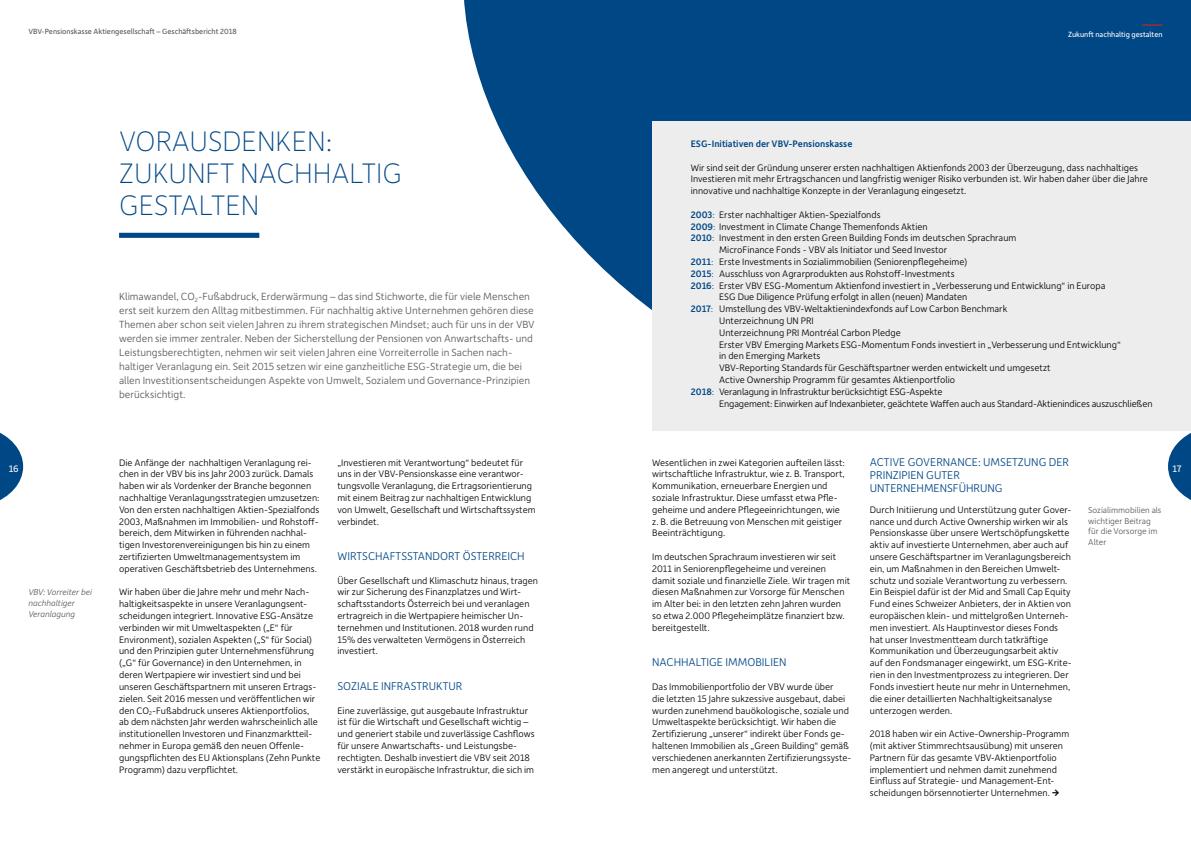
<style>
.page{position:relative;width:1191px;height:842px;background:#fff}
.page>*{position:absolute;margin:0;border:0;box-sizing:border-box;transform-origin:0 0}
.t1{font:100 30px/32px "Depot New";color:#004786}
.t2{font:300 12px/13px "Depot New";color:#004786;text-align:center}
.t3{font:300 11px/14px "Depot New";color:#575756}
.t4{font:300 10px/11.8px "Depot New";color:#000}
.t5{font:500 10px "Depot New";color:#004786}
.t6{font:10px "Depot New";color:#fff}
.t7{font:300 9px/10.8px "Depot New";color:#575756}
.t8{font:italic 300 9px/10.8px "Depot New";color:#575756}
.t9{font:8px "Depot New";color:#575756}
.t10{font:8px "Depot New";color:#fff}
.s1{font-weight:500;color:#004786}
.s2{color:#004786}
.s3{font-weight:700}
</style>
<div class="page">
<svg style="left:464px;top:0;width:727px;height:431px;fill:#004786"></svg>
<div style="left:119px;top:233px;width:140px;height:5px;background:#004786"></div>
<div style="left:652px;top:121px;width:539px;height:309px;background:#ededed"></div>
<svg style="left:1142px;top:25px;width:20px;height:1px"></svg>
<svg style="left:0;top:432px;width:23px;height:68px"></svg>
<svg style="left:1168px;top:430px;width:23px;height:70px"></svg>
<p class="t9" style="left:28px;top:26px;width:210px">VBV-Pensionskasse Aktiengesellschaft – Geschäftsbericht 2018</p>
<h1 class="t1" style="left:119px;top:124px;width:285px">VORAUSDENKEN:<br>ZUKUNFT NACHHALTIG<br>GESTALTEN</h1>
<p class="t6" style="left:9px;top:462px;width:11px">16</p>
<p class="t8" style="left:28px;top:587px;width:65px">VBV: Vorreiter bei nachhaltiger<br>Veranlagung</p>
<p class="t3" style="left:119px;top:289px;width:417px">Klimawandel, CO<sub>2</sub>-Fußabdruck, Erderwärmung – das sind Stichworte, die für viele Menschen erst seit kurzem den Alltag mitbestimmen. Für nachhaltig aktive Unternehmen gehören diese Themen aber schon seit vielen Jahren zu ihrem strategischen Mindset; auch für uns in der VBV werden sie immer zentraler. Neben der Sicherstellung der Pensionen von Anwartschafts- und Leistungsberechtigten, nehmen wir seit vielen Jahren eine Vorreiterrolle in Sachen nach&shy;haltiger Veranlagung ein. Seit 2015 setzen wir eine ganzheitliche ESG-Strategie um, die bei allen Investitionsentscheidungen Aspekte von Umwelt, Sozialem und Governance-Prinzipien berücksichtigt.</p>
<p class="t4" style="left:119px;top:456px;width:202px">Die Anfänge der nachhaltigen Veranlagung rei&shy;chen in der VBV bis ins Jahr 2003 zurück. Damals haben wir als Vordenker der Branche begonnen nachhaltige Veranlagungsstrategien umzusetzen:<br>Von den ersten nachhaltigen Aktien-Spezialfonds 2003, Maßnahmen im Immobilien- und Rohstoff&shy;bereich, dem Mitwirken in führenden nachhal&shy;tigen Investorenvereinigungen bis hin zu einem zertifizierten Umweltmanagementsystem im operativen Geschäftsbetrieb des Unternehmens.</p>
<p class="t4" style="left:119px;top:586px;width:203px">Wir haben über die Jahre mehr und mehr Nach&shy;haltigkeitsaspekte in unsere Veranlagungsent&shy;scheidungen integriert. Innovative ESG-Ansätze verbinden wir mit Umweltaspekten („E“ für Environment), sozialen Aspekten („S“ für Social) und den Prinzipien guter Unternehmensführung („G“ für Governance) in den Unternehmen, in deren Wertpapiere wir investiert sind und bei unseren Geschäftspartnern mit unseren Ertrags&shy;zielen. Seit 2016 messen und veröffentlichen wir den CO<sub>2</sub>-Fußabdruck unseres Aktienportfolios, ab dem nächsten Jahr werden wahrscheinlich alle institutionellen Investoren und Finanzmarktteil&shy;nehmer in Europa gemäß den neuen Offenle&shy;gungspflichten des EU Aktionsplans (Zehn Punkte Programm) dazu verpflichtet.</p>
<p class="t4" style="left:337px;top:456px;width:200px">„Investieren mit Verantwortung“ bedeutet für uns in der VBV-Pensionskasse eine verantwor&shy;tungsvolle Veranlagung, die Ertragsorientierung mit einem Beitrag zur nachhaltigen Entwicklung von Umwelt, Gesellschaft und Wirtschaftssystem verbindet.</p>
<p class="t2" style="left:337px;top:549px;width:103px">Wirtsc haftsstandor</p>
<p class="t2" style="left:454px;top:549px;width:35px">t Österreic</p>
<p class="t2" style="left:517px;top:549px;width:9px">h</p>
<p class="t4" style="left:337px;top:574px;width:202px">Über Gesellschaft und Klimaschutz hinaus, tragen wir zur Sicherung des Finanzplatzes und Wirt&shy;schaftsstandorts Österreich bei und veranlagen ertragreich in die Wertpapiere heimischer Un&shy;ternehmen und Institutionen. 2018 wurden rund 15% des verwalteten Vermögens in Österreich investiert.</p>
<p class="t2" style="left:337px;top:679px;width:13px">Soziale</p>
<p class="t2" style="left:381px;top:679px;width:18px">Infras</p>
<p class="t2" style="left:416px;top:679px;width:40px">truktur</p>
<p class="t4" style="left:337px;top:704px;width:199px">Eine zuverlässige, gut ausgebaute Infrastruktur ist für die Wirtschaft und Gesellschaft wichtig – und generiert stabile und zuverlässige Cashflows für unsere Anwartschafts- und Leistungsbe&shy;rechtigten. Deshalb investiert die VBV seit 2018 verstärkt in europäische Infrastruktur, die sich im</p>
<p class="t10" style="left:1068px;top:29px;width:96px">Zukunft nachhaltig gestalten</p>
<p class="t5" style="left:691px;top:137px;width:163px">ESG-Initiativen der VBV-Pensionskasse</p>
<p class="t4" style="left:691px;top:161px;width:459px">Wir sind seit der Gründung unserer ersten nachhaltigen Aktienfonds 2003 der Überzeugung, dass nachhaltiges<br>Investieren mit mehr Ertragschancen und langfristig weniger Risiko verbunden ist. Wir haben daher über die Jahre innovative und nachhaltige Konzepte in der Veranlagung eingesetzt.</p>
<p class="t4" style="left:691px;top:208px;width:191px"><span class="s1">2003</span><span class="s2">:</span> Erster nachhaltiger Aktien-Spezialfonds</p>
<p class="t4" style="left:691px;top:220px;width:238px"><span class="s1">2009</span><span class="s2">:</span> Investment in Climate Change Themenfonds Aktien</p>
<p class="t4" style="left:691px;top:232px;width:327px"><span class="s1">2010</span><span class="s2">:</span> Investment in den ersten Green Building Fonds im deutschen Sprachraum</p>
<p class="t4" style="left:719px;top:244px;width:230px">MicroFinance Fonds - VBV als Initiator und Seed Investor</p>
<p class="t4" style="left:691px;top:255px;width:278px"><span class="s1">2011</span><span class="s2">:</span> Erste Investments in Sozialimmobilien (Seniorenpflegeheime)</p>
<p class="t4" style="left:691px;top:267px;width:265px"><span class="s1">2015</span><span class="s2">:</span> Ausschluss von Agrarprodukten aus Rohstoff-Investments</p>
<p class="t4" style="left:691px;top:279px;width:416px"><span class="s1">2016</span><span class="s2">:</span> Erster VBV ESG-Momentum Aktienfond investiert in „Verbesserung und Entwicklung“ in Europa</p>
<p class="t4" style="left:719px;top:291px;width:250px">ESG Due Diligence Prüfung erfolgt in allen (neuen) Mandaten</p>
<p class="t4" style="left:691px;top:303px;width:318px"><span class="s1">2017</span><span class="s2">:</span> Umstellung des VBV-Weltaktienindexfonds auf Low Carbon Benchmark</p>
<p class="t4" style="left:719px;top:314px;width:96px">Unterzeichnung UN PRI</p>
<p class="t4" style="left:719px;top:326px;width:183px">Unterzeichnung PRI Montréal Carbon Pledge</p>
<p class="t4" style="left:719px;top:338px;width:403px">Erster VBV Emerging Markets ESG-Momentum Fonds investiert in „Verbesserung und Entwicklung“</p>
<p class="t4" style="left:719px;top:350px;width:103px">in den Emerging Markets</p>
<p class="t4" style="left:719px;top:362px;width:333px">VBV-Reporting Standards für Geschäftspartner werden entwickelt und umgesetzt</p>
<p class="t4" style="left:719px;top:373px;width:237px">Active Ownership Programm für gesamtes Aktienportfolio</p>
<p class="t4" style="left:691px;top:385px;width:253px"><span class="s1">2018</span><span class="s2">:</span> Veranlagung in Infrastruktur berücksichtigt ESG-Aspekte</p>
<p class="t4" style="left:719px;top:397px;width:435px">Engagement: Einwirken auf Indexanbieter, geächtete Waffen auch aus Standard-Aktienindices auszuschließen</p>
<p class="t4" style="left:652px;top:456px;width:194px">Wesentlichen in zwei Kategorien aufteilen lässt: wirtschaftliche Infrastruktur, wie z. B. Transport, Kommunikation, erneuerbare Energien und soziale Infrastruktur. Diese umfasst etwa Pfle&shy;geheime und andere Pflegeeinrichtungen, wie z. B. die Betreuung von Menschen mit geistiger Beeinträchtigung.</p>
<p class="t4" style="left:652px;top:550px;width:199px">Im deutschen Sprachraum investieren wir seit 2011 in Seniorenpflegeheime und vereinen damit soziale und finanzielle Ziele. Wir tragen mit diesen Maßnahmen zur Vorsorge für Menschen im Alter bei: in den letzten zehn Jahren wurden so etwa 2.000 Pflegeheimplätze finanziert bzw. bereitgestellt.</p>
<p class="t2" style="left:652px;top:655px;width:102px">Nachhaltige Immobilie</p>
<p class="t2" style="left:779px;top:655px;width:9px">n</p>
<p class="t4" style="left:652px;top:680px;width:201px">Das Immobilienportfolio der VBV wurde über<br>die letzten 15 Jahre sukzessive ausgebaut, dabei wurden zunehmend bauökologische, soziale und Umweltaspekte berücksichtigt. Wir haben die Zertifizierung „unserer“ indirekt über Fonds ge&shy;haltenen Immobilien als „Green Building“ gemäß verschiedenen anerkannten Zertifizierungssyste&shy;men angeregt und unterstützt.</p>
<p class="t2" style="left:870px;top:455px;width:54px">Active Gover</p>
<p class="t2" style="left:942px;top:455px;width:114px">nance: Umsetzu ng der</p>
<p class="t2" style="left:870px;top:468px;width:29px">Pri nzipie</p>
<p class="t2" style="left:870px;top:468px;width:133px">n guter<br>Unternehmensführung</p>
<p class="t4" style="left:870px;top:503px;width:203px">Durch Initiierung und Unterstützung guter Gover&shy;nance und durch Active Ownership wirken wir als Pensionskasse über unsere Wertschöpfungskette aktiv auf investierte Unternehmen, aber auch auf unsere Geschäftspartner im Veranlagungsbereich ein, um Maßnahmen in den Bereichen Umwelt&shy;schutz und soziale Verantwortung zu verbessern.<br>Ein Beispiel dafür ist der Mid and Small Cap Equity Fund eines Schweizer Anbieters, der in Aktien von europäischen klein- und mittelgroßen Unterneh&shy;men investiert. Als H auptinvestor dieses Fonds hat unser Investmentteam durch tatkräftige Kommunikation und Überzeugungsarbeit aktiv auf den Fondsmanager eingewirkt, um ESG-Krite&shy;rien in den Investmentprozess zu integrieren. Der Fonds investiert heute nur mehr in Unternehmen, die einer detaillierten Nachhaltigkeitsanalyse unterzogen werden.</p>
<p class="t4" style="left:870px;top:727px;width:201px">2018 haben wir ein Active-Ownership-Programm (mit aktiver Stimmrechtsausübung) mit unseren Partnern für das gesamte VBV-Aktienportfolio implementiert und nehmen damit zunehmend Einfluss auf Strategie- und Management-Ent&shy;scheidungen börsennotierter Unternehmen. <span class="s3">→</span></p>
<p class="t6" style="left:1172px;top:462px;width:10px">17</p>
<p class="t7" style="left:1088px;top:504px;width:75px">Sozialimmobilien als wichtiger Beitrag für die Vorsorge im<br>Alter</p>
</div>
